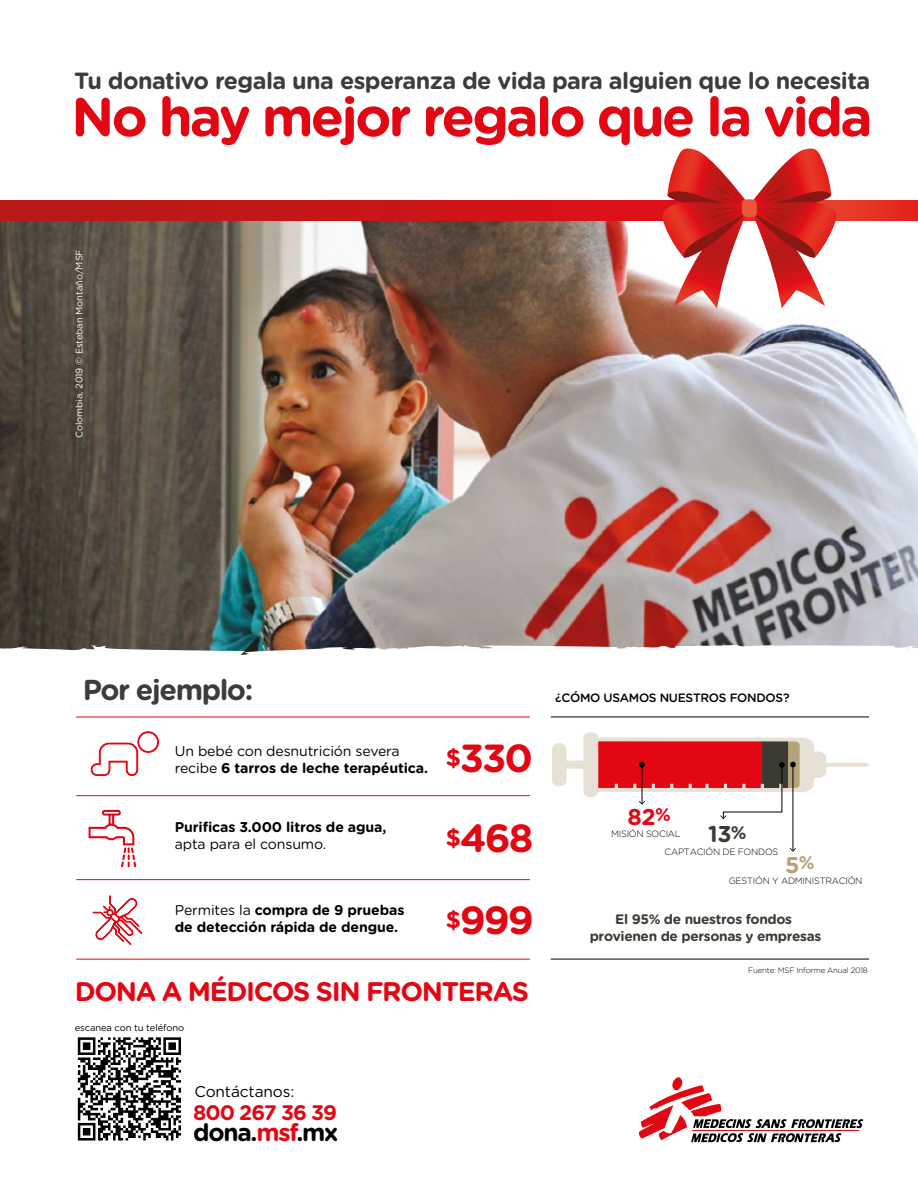
<style>
.page{position:relative;width:918px;height:1188px;background:#fff}
.page>*{position:absolute;margin:0;border:0;box-sizing:border-box;transform-origin:0 0}
.t1{font:700 54.45px "Gotham Rounded";letter-spacing:-.05em;color:#e30613}
.t2{font:700 39.15px/80.8px "Gotham Rounded";letter-spacing:-.05em;color:#e30613;text-align:justify}
.t3{font:700 28.8px "Gotham Rounded";letter-spacing:-.05em;color:#3c3c3b}
.t4{font:700 26.85px "Gotham Rounded";color:#e30613}
.t5{font:700 24.45px "Gotham Rounded";letter-spacing:-.05em;color:#000}
.t6{font:700 23.4px "Gotham Rounded";letter-spacing:-.025em;color:#3c3c3b}
.t7{font:700 22.8px "Gotham Rounded";color:#e30613}
.t8{font:700 22.8px "Gotham Rounded";color:#3c3b33}
.t9{font:700 22.8px "Gotham Rounded";color:#b6a27b}
.t10{font:700 21px "Gotham Rounded";letter-spacing:-.05em;color:#e30613}
.t11{font:15.45px "Gotham Rounded";letter-spacing:-.01em;color:#000}
.t12{font:700 14.1px/17px "Gotham Rounded";letter-spacing:-.01em;color:#000}
.t13{font:14.1px/17px "Gotham Rounded";letter-spacing:-.01em;color:#000}
.t14{font:700 13.8px/16.5px "Gotham Rounded";letter-spacing:-.025em;color:#3c3b33;text-align:center}
.t15{font:500 12px "Gotham Rounded";letter-spacing:-.025em;color:#000}
.t16{font:9.45px "Gotham Rounded";letter-spacing:-.01em;color:#fff}
.t17{font:9.45px "Gotham Rounded";letter-spacing:-.01em;color:#000}
.t18{font:300 9.15px "Gotham Rounded";letter-spacing:-.025em;color:#000}
.t19{font:300 7.8px "Gotham Rounded";letter-spacing:-.025em;color:#000}
.s1{font-weight:700}
.s2{font-weight:400}
.s3{color:#e30613}
</style>
<div class="page">
<img style="left:0;top:220px;width:918px;height:425px">
<svg style="left:0;top:645px;width:918px;height:10px"></svg>
<svg style="left:90px;top:731px;width:69px;height:45px"></svg>
<hr style="left:76px;top:795px;width:454px;height:1px;background:#e30613">
<hr style="left:76px;top:717px;width:454px;height:1px;background:#e30613">
<hr style="left:76px;top:879px;width:454px;height:1px;background:#e30613">
<hr style="left:76px;top:959px;width:454px;height:1px;background:#e30613">
<svg style="left:92px;top:895px;width:51px;height:50px"></svg>
<svg style="left:88px;top:809px;width:49px;height:72px"></svg>
<svg style="left:639px;top:1077px;width:224px;height:65px"></svg>
<svg style="left:78px;top:1037px;width:103px;height:104px"></svg>
<svg style="left:0;top:200px;width:918px;height:20px;background:#ca1819"></svg>
<svg style="left:660px;top:149px;width:179px;height:159px"></svg>
<div style="left:552px;top:743px;width:14px;height:43px;background:#e7e0d4;border-radius:7px"></div>
<hr style="left:793px;top:764px;width:1px;height:87px;background:#000">
<svg style="left:561px;top:732px;width:308px;height:87px"></svg>
<svg style="left:790px;top:848px;width:6px;height:4px"></svg>
<hr style="left:551px;top:717px;width:318px;height:1px;background:#000">
<hr style="left:551px;top:959px;width:318px;height:1px;background:#000">
<h3 class="t6" style="left:74px;top:63px;width:798px">Tu donativo regala una esperanza de vida para alguien que lo necesita</h3>
<h1 class="t1" style="left:71px;top:77px;width:803px">No hay mejor regalo que la vida</h1>
<p class="t16" style="left:73px;top:438px;width:190px;rotate:-90deg">Colombia, 2019 © Esteban Montaño/MSF</p>
<h3 class="t3" style="left:83px;top:669px;width:172px">Por ejemplo:</h3>
<p class="t13" style="left:175px;top:742px;width:255px">Un bebé con desnutrición severa recibe <span class="s1">6 tarros de leche terapéutica.</span></p>
<p class="t12" style="left:175px;top:818px;width:213px">Purificas 3.000 litros de agua,</p>
<p class="t13" style="left:175px;top:835px;width:153px">apta para el consumo.</p>
<p class="t12" style="left:175px;top:901px;width:231px"><span class="s2">Permites la</span> compra de 9 pruebas de detección rápida de dengue.</p>
<h2 class="t2" style="left:446px;top:716px;width:89px"><sup>$</sup>330 <sup>$</sup>468 <sup>$</sup>999</h2>
<h3 class="t4" style="left:75px;top:972px;width:456px">DONA A MÉDICOS SIN FRONTERAS</h3>
<p class="t17" style="left:75px;top:1021px;width:111px">escanea con tu teléfono</p>
<p class="t11" style="left:195px;top:1081px;width:101px">Contáctanos:</p>
<h3 class="t5" style="left:193px;top:1114px;width:147px">dona.<span class="s3">msf</span>.mx</h3>
<h3 class="t10" style="left:193px;top:1097px;width:145px">800 267 36 39</h3>
<p class="t15" style="left:555px;top:689px;width:236px">¿CÓMO USAMOS NUESTROS FONDOS?</p>
<h3 class="t7" style="left:628px;top:800px;width:45px">82<sup>%</sup></h3>
<p class="t18" style="left:665px;top:846px;width:115px">CAPTACIÓN DE FONDOS</p>
<h3 class="t8" style="left:708px;top:818px;width:40px">13<sup>%</sup></h3>
<p class="t18" style="left:729px;top:874px;width:135px">GESTIÓN Y ADMINISTRACIÓN</p>
<p class="t18" style="left:611px;top:828px;width:71px">MISIÓN SOCIAL</p>
<h3 class="t9" style="left:785px;top:849px;width:31px">5<sup>%</sup></h3>
<p class="t14" style="left:590px;top:910px;width:233px">El 95% de nuestros fondos provienen de personas y empresas</p>
<p class="t19" style="left:748px;top:965px;width:121px">Fuente: MSF Informe Anual 2018</p>
</div>
